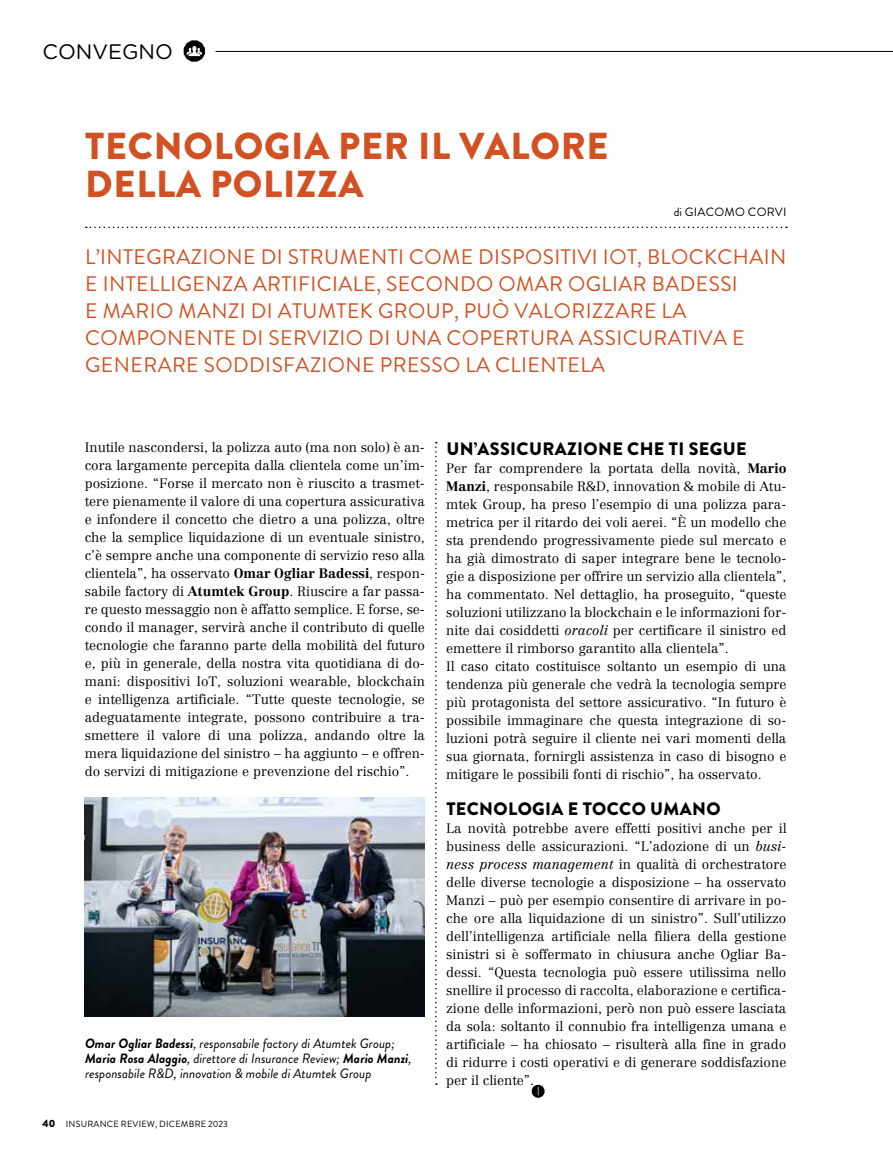
<style>
.page{position:relative;width:893px;height:1170px;background:#fff}
.page>*{position:absolute;margin:0;border:0;box-sizing:border-box;transform-origin:0 0}
.t1{font:900 37.5px/37.5px "Brandon Grotesque";letter-spacing:.02em;color:#d15122}
.t2{font:21px/27px "Brandon Grotesque";letter-spacing:.02em;color:#d15122}
.t3{font:21px "Gotham Rounded";color:#000}
.t4{font:900 18px "Brandon Grotesque";letter-spacing:.02em;color:#000}
.t5{font:300 13.5px/18px "Centennial LT Std";color:#000;text-align:justify}
.t6{font:italic 13.5px/15px "Brandon Grotesque";color:#000}
.t7{font:12px "Brandon Grotesque";letter-spacing:.02em;color:#000}
.t8{font:9px "Brandon Grotesque";letter-spacing:.02em;color:#000}
.s1{font-weight:700}
.s2{font-style:italic}
.s3{font-weight:900;font-size:10.5px}
</style>
<div class="page">
<svg style="left:184px;top:40px;width:21px;height:22px"></svg>
<hr style="left:216px;top:51px;width:677px;height:1px;background:#000">
<svg style="left:435px;top:442px;width:2px;height:642px"></svg>
<svg style="left:86px;top:226px;width:701px;height:2px"></svg>
<img style="left:85px;top:797px;width:340px;height:219px">
<svg style="left:532px;top:1084px;width:12px;height:13px"></svg>
<h2 class="t3" style="left:43px;top:37px;width:132px">CONVEGNO</h2>
<h1 class="t1" style="left:85px;top:128px;width:525px">TECNOLOGIA PER IL VALORE<br>DELLA POLIZZA</h1>
<p class="t7" style="left:674px;top:203px;width:114px">di GIACOMO CORVI</p>
<p class="t2" style="left:85px;top:244px;width:703px">L’INTEGRAZIONE DI STRUMENTI COME DISPOSITIVI IOT, BLOCKCHAIN E INTELLIGENZA ARTIFICIALE, SECONDO OMAR OGLIAR BADESSI<br>E MARIO MANZI DI ATUMTEK GROUP, PUÒ VALORIZZARE LA COMPONENTE DI SERVIZIO DI UNA COPERTURA ASSICURATIVA E GENERARE SODDISFAZIONE PRESSO LA CLIENTELA</p>
<p class="t5" style="left:85px;top:438px;width:342px">Inutile nascondersi, la polizza auto (ma non solo) è an&shy;cora largamente percepita dalla clientela come un’im&shy;posizione. “Forse il mercato non è riuscito a trasmet&shy;tere pienamente il valore di una copertura assicurativa e infondere il concetto che dietro a una polizza, oltre che la semplice liquidazione di un eventuale sinistro, c’è sempre anche una componente di servizio reso alla clientela”, ha osservato <span class="s1">Omar Ogliar Badessi</span>, respon&shy;sabile factory di <span class="s1">Atumtek Group</span>. Riuscire a far passa&shy;re questo messaggio non è affatto semplice. E forse, se&shy;condo il manager, servirà anche il contributo di quelle tecnologie che faranno parte della mobilità del futuro e, più in generale, della nostra vita quotidiana di do&shy;mani: dispositivi IoT, soluzioni wearable, blockchain e intelligenza artificiale. “Tutte queste tecnologie, se adeguatamente integrate, possono contribuire a tra&shy;smettere il valore di una polizza, andando oltre la mera liquidazione del sinistro – ha aggiunto – e offren&shy;do servizi di mitigazione e prevenzione del rischio”.</p>
<h3 class="t4" style="left:446px;top:435px;width:302px">UN’ASSICURAZIONE CHE TI SEGUE</h3>
<p class="t5" style="left:446px;top:459px;width:342px;text-align:left">Per far comprendere la portata della novità, <span class="s1">Mario Manzi</span>, responsabile R&amp;D, innovation &amp; mobile di Atu&shy;mtek Group, ha preso l’esempio di una polizza para&shy;metrica per il ritardo dei voli aerei. “È un modello che sta prendendo progressivamente piede sul mercato e ha già dimostrato di saper integrare bene le tecnolo&shy;gie a disposizione per offrire un servizio alla clientela”, ha commentato. Nel dettaglio, ha proseguito, “queste soluzioni utilizzano la blockchain e le informazioni for&shy;nite dai cosiddetti <span class="s2">oracoli</span> per certificare il sinistro ed emettere il rimborso garantito alla clientela”.<br>Il caso citato costituisce soltanto un esempio di una tendenza più generale che vedrà la tecnologia sempre più protagonista del settore assicurativo. “In futuro è possibile immaginare che questa integrazione di so&shy;luzioni potrà seguire il cliente nei vari momenti della sua giornata, fornirgli assistenza in caso di bisogno e mitigare le possibili fonti di rischio”, ha osservato.</p>
<h3 class="t4" style="left:446px;top:795px;width:276px">TECNOLOGIA E TOCCO UMANO</h3>
<p class="t5" style="left:446px;top:819px;width:342px">La novità potrebbe avere effetti positivi anche per il business delle assicurazioni. “L’adozione di un <span class="s2">busi&shy;ness process management</span> in qualità di orchestratore delle diverse tecnologie a disposizione – ha osservato Manzi – può per esempio consentire di arrivare in po&shy;che ore alla liquidazione di un sinistro”. Sull’utilizzo dell’intelligenza artificiale nella filiera della gestione sinistri si è soffermato in chiusura anche Ogliar Ba&shy;dessi. “Questa tecnologia può essere utilissima nello snellire il processo di raccolta, elaborazione e certifica&shy;zione delle informazioni, però non può essere lasciata da sola: soltanto il connubio fra intelligenza umana e artificiale – ha chiosato – risulterà alla fine in grado di ridurre i costi operativi e di generare soddisfazione per il cliente”.</p>
<p class="t6" style="left:85px;top:1035px;width:328px"><span class="s1">Omar Ogliar Badessi</span>, responsabile factory di Atumtek Group;<br><span class="s1">Maria Rosa Alaggio</span>, direttore di Insurance Review; <span class="s1">Mario Manzi</span>, responsabile R&amp;D, innovation &amp; mobile di Atumtek Group</p>
<p class="t8" style="left:43px;top:1117px;width:187px"><span class="s3">40</span> INSURANCE REVIEW, DICEMBRE 2023</p>
</div>
